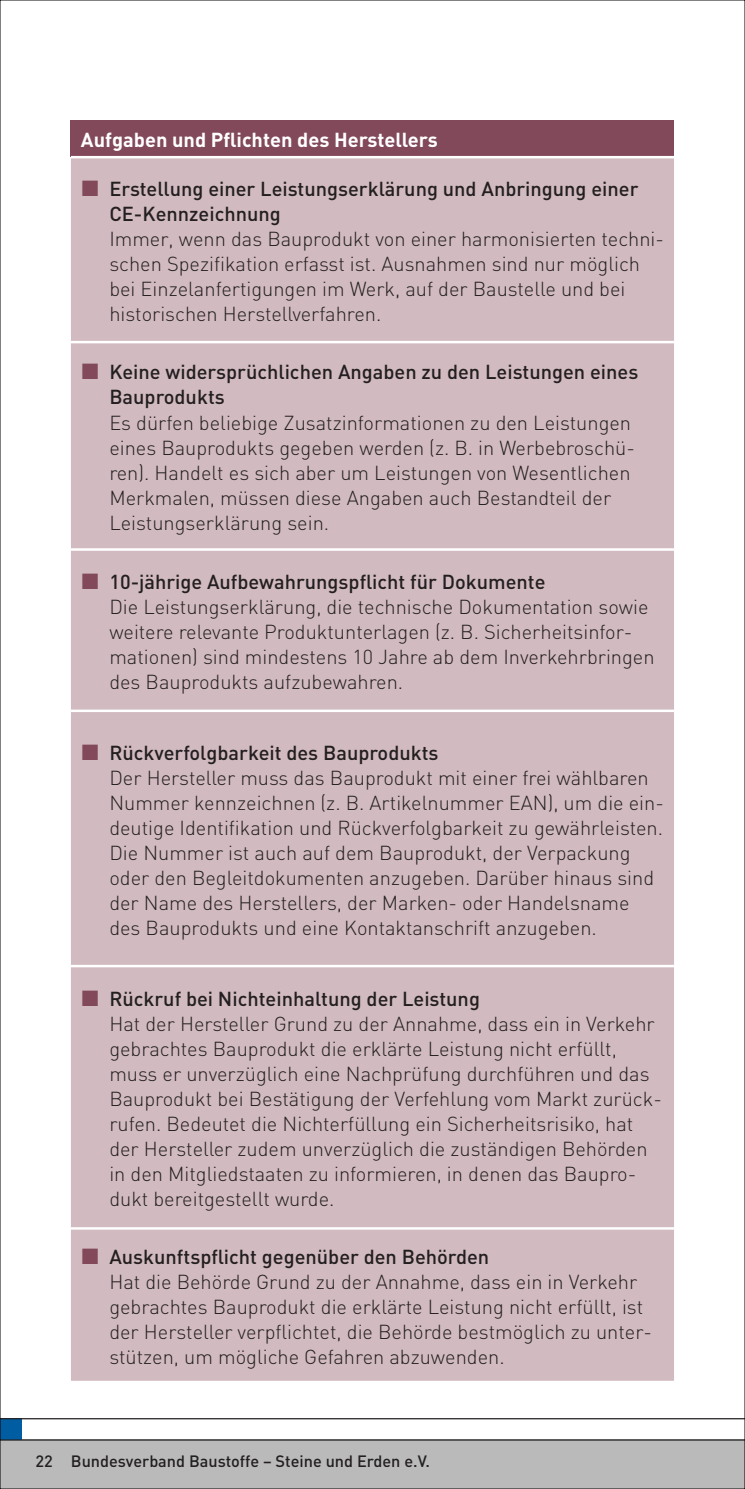
<style>
.page{position:relative;width:745px;height:1489px;background:#fff}
.page>*{position:absolute;margin:0;border:0;box-sizing:border-box;transform-origin:0 0}
.t1{font:300 20px/25px "DIN";color:#231f20}
.t2{font:500 20px/25px "DIN";color:#231f20}
.t3{font:700 20px "DIN";color:#fff}
.t4{font:500 16.25px "DIN";color:#231f20}
.s1{font-family:"European Pi Three";font-weight:400;font-size:22.5px;color:#82495a}
.s2{font-weight:500}
</style>
<div class="page">
<div style="left:0;top:1439px;width:744px;height:49px;background:#bababb"></div>
<div style="left:0;top:1417px;width:21px;height:22px;background:#015da2"></div>
<hr style="left:0;top:1417px;width:744px;height:2px;background:#231f20">
<hr style="left:0;top:1439px;width:744px;height:1px;background:#231f20">
<div style="left:71px;top:120px;width:602px;height:37px;background:#82495a"></div>
<div style="left:71px;top:158px;width:602px;height:1222px;background:#d1bac0"></div>
<hr style="left:71px;top:156px;width:602px;height:2px;background:#fff">
<hr style="left:71px;top:341px;width:602px;height:2px;background:#fff">
<hr style="left:71px;top:548px;width:602px;height:2px;background:#fff">
<hr style="left:71px;top:709px;width:602px;height:3px;background:#fff">
<hr style="left:71px;top:964px;width:602px;height:3px;background:#fff">
<hr style="left:71px;top:1227px;width:602px;height:2px;background:#fff">
<p class="t3" style="left:81px;top:133px;width:358px">Aufgaben und Pflichten des Herstellers</p>
<p class="t2" style="left:109px;top:178px;width:530px;text-indent:-28px"><span class="s1">-</span> Erstellung einer Leistungserklärung und Anbringung einer<br>CE-Kennzeichnung</p>
<p class="t1" style="left:109px;top:228px;width:556px">Immer, wenn das Bauprodukt von einer harmonisierten techni&shy;schen Spezifikation erfasst ist. Ausnahmen sind nur möglich bei Einzelanfertigungen im Werk, auf der Baustelle und bei historischen Herstellverfahren.</p>
<p class="t2" style="left:109px;top:362px;width:530px;text-indent:-28px"><span class="s1">-</span> Keine widersprüchlichen Angaben zu den Leistungen eines<br>Bauprodukts</p>
<p class="t1" style="left:109px;top:412px;width:526px">Es dürfen beliebige Zusatzinformationen zu den Leistungen eines Bauprodukts gegeben werden (z. B. in Werbebroschü&shy;ren). Handelt es sich aber um Leistungen von Wesentlichen Merkmalen, müssen diese Angaben auch Bestandteil der Leistungserklärung sein.</p>
<p class="t1" style="left:109px;top:571px;width:546px;text-indent:-28px"><span class="s1">-</span> <span class="s2">10-jährige Aufbewahrungspflicht für Dokumente<br></span>Die Leistungserklärung, die technische Dokumentation sowie weitere relevante Produktunterlagen (z. B. Sicherheitsinfor&shy;mationen) sind mindestens 10 Jahre ab dem Inverkehrbringen des Bauprodukts aufzubewahren.</p>
<p class="t1" style="left:109px;top:742px;width:555px;text-indent:-28px"><span class="s1">-</span> <span class="s2">Rückverfolgbarkeit des Bauprodukts<br></span>Der Hersteller muss das Bauprodukt mit einer frei wählbaren Nummer kennzeichnen (z. B. Artikelnummer EAN), um die ein&shy;deutige Identifikation und Rückverfolgbarkeit zu gewährleisten.<br>Die Nummer ist auch auf dem Bauprodukt, der Verpackung oder den Begleitdokumenten anzugeben. Darüber hinaus sind der Name des Herstellers, der Marken- oder Handelsname des Bauprodukts und eine Kontaktanschrift anzugeben.</p>
<p class="t1" style="left:109px;top:988px;width:553px;text-indent:-28px"><span class="s1">-</span> <span class="s2">Rückruf bei Nichteinhaltung der Leistung<br></span>Hat der Hersteller Grund zu der Annahme, dass ein in Verkehr gebrachtes Bauprodukt die erklärte Leistung nicht erfüllt, muss er unverzüglich eine Nachprüfung durchführen und das Bauprodukt bei Bestätigung der Verfehlung vom Markt zurück&shy;rufen. Bedeutet die Nichterfüllung ein Sicherheitsrisiko, hat der Hersteller zudem unverzüglich die zuständigen Behörden in den Mitgliedstaaten zu informieren, in denen das Baupro&shy;dukt bereitgestellt wurde.</p>
<p class="t1" style="left:109px;top:1246px;width:544px;text-indent:-28px"><span class="s1">-</span> <span class="s2">Auskunftspflicht gegenüber den Behörden<br></span>Hat die Behörde Grund zu der Annahme, dass ein in Verkehr gebrachtes Bauprodukt die erklärte Leistung nicht erfüllt, ist der Hersteller verpflichtet, die Behörde bestmöglich zu unter&shy;stützen, um mögliche Gefahren abzuwenden.</p>
<p class="t4" style="left:35px;top:1455px;width:396px">22 Bundesverband Baustoffe – Steine und Erden e.V.</p>
</div>
